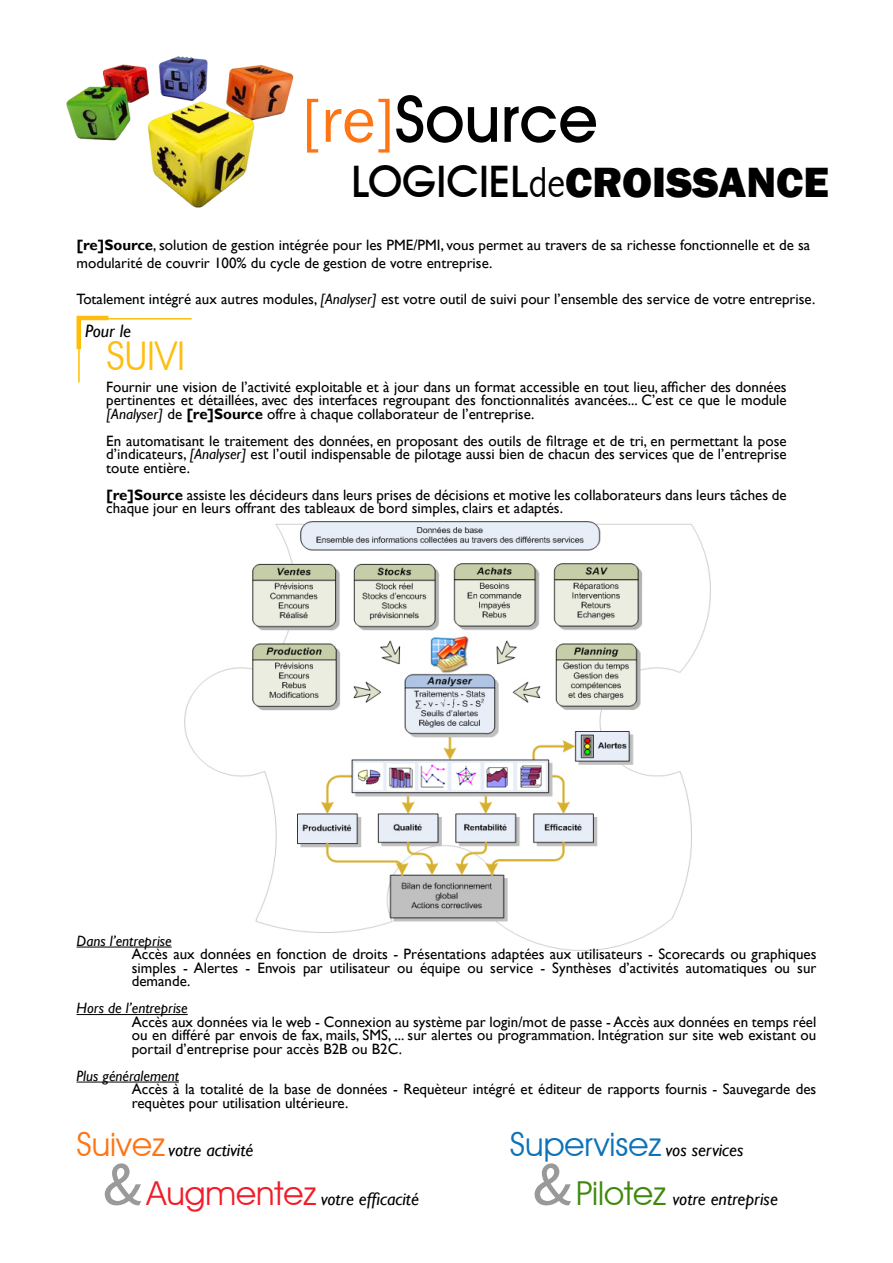
<style>
.page{position:relative;width:893px;height:1263px;background:#fff}
.page>*{position:absolute;margin:0;border:0;box-sizing:border-box;transform-origin:0 0}
.t1{font:500 64.5px "Avant Garde IT Cby BT";color:#000}
.t2{font:800 43.5px "Franklin Gothic";color:#000}
.t3{font:39.6px "Avant Garde IT Cby BT";color:#febe10}
.t4{font:33px "Avant Garde IT Cby BT";color:#ff7413}
.t5{font:italic 18px "Gill Sans";color:#000}
.t6{font:15px/13.5px "Gill Sans";color:#000;text-align:justify}
.t7{font:italic 15px "Gill Sans";color:#000}
.s1{font-family:"Franklin Gothic";font-weight:400;color:#ff7413}
.s2{font-family:"Avant Garde IT Cby BT";font-weight:500}
.s3{font-family:"Abadi";font-weight:300;font-stretch:condensed}
.s4{font-weight:700}
.s5{font-style:italic}
.s6{font-size:60px;color:#9a9a9a}
.s7{font-family:"Avant Garde IT Cby BT";font-style:normal;font-size:33px;color:#f11d29}
.s8{font-family:"Avant Garde IT Cby BT";font-style:normal;font-size:33px;color:#0e72b8}
.s9{font-size:60px;color:#999}
.s10{font-family:"Avant Garde IT Cby BT";font-style:normal;font-size:33px;color:#3e890b}
</style>
<div class="page">
<img style="left:66px;top:56px;width:228px;height:152px">
<img style="left:184px;top:522px;width:526px;height:428px">
<hr style="left:77px;top:316px;width:4px;height:33px;background:#ffbe03">
<hr style="left:80px;top:316px;width:28px;height:4px;background:#febe10">
<hr style="left:83px;top:318px;width:109px;height:1px;background:#febe10">
<hr style="left:78px;top:330px;width:2px;height:52px;background:#ffbe03">
<hr style="left:77px;top:947px;width:95px;height:1px;background:#000">
<hr style="left:77px;top:1014px;width:111px;height:1px;background:#000">
<hr style="left:77px;top:1082px;width:102px;height:1px;background:#000">
<h1 class="t1" style="left:302px;top:80px;width:297px"><span class="s1">[re]</span>Source</h1>
<h2 class="t2" style="left:351px;top:154px;width:479px"><span class="s2">LOGICIEL</span><span class="s3">de</span>CROISSANCE</h2>
<p class="t6" style="left:77px;top:236px;width:735px;line-height:18px"><span class="s4">[re]Source</span>, solution de gestion intégrée pour les PME/PMI, vous permet au travers de sa richesse fonctionnelle et de sa modularité de couvrir 100% du cycle de gestion de votre entreprise.</p>
<p class="t6" style="left:77px;top:293px;width:740px">Totalement intégré aux autres modules, <span class="s5">[Analyser]</span> est votre outil de suivi pour l’ensemble des service de votre entreprise.</p>
<p class="t5" style="left:85px;top:321px;width:48px">Pour le</p>
<h3 class="t3" style="left:106px;top:331px;width:80px">SUIVI</h3>
<p class="t6" style="left:106px;top:380px;width:682px">Fournir une vision de l’activité exploitable et à jour dans un format accessible en tout lieu, afficher des données pertinentes et détaillées, avec des interfaces regroupant des fonctionnalités avancées... C’est ce que le module <span class="s5">[Analyser]</span> de <span class="s4">[re]Source</span> offre à chaque collaborateur de l’entreprise.</p>
<p class="t6" style="left:106px;top:434px;width:682px">En automatisant le traitement des données, en proposant des outils de filtrage et de tri, en permettant la pose d’indicateurs, <span class="s5">[Analyser]</span> est l’outil indispensable de pilotage aussi bien de chacun des services que de l’entreprise toute entière.</p>
<p class="t6" style="left:106px;top:488px;width:682px"><span class="s4">[re]Source</span> assiste les décideurs dans leurs prises de décisions et motive les collaborateurs dans leurs tâches de chaque jour en leurs offrant des tableaux de bord simples, clairs et adaptés.</p>
<p class="t7" style="left:77px;top:932px;width:97px">Dans l’entreprise</p>
<p class="t6" style="left:132px;top:948px;width:686px">Accès aux données en fonction de droits - Présentations adaptées aux utilisateurs - Scorecards ou graphiques simples - Alertes - Envois par utilisateur ou équipe ou service - Synthèses d’activités automatiques ou sur demande.</p>
<p class="t7" style="left:77px;top:999px;width:113px">Hors de l’entreprise</p>
<p class="t6" style="left:132px;top:1015px;width:686px">Accès aux données via le web - Connexion au système par login/mot de passe - Accès aux données en temps réel ou en différé par envois de fax, mails, SMS, ... sur alertes ou programmation. Intégration sur site web existant ou portail d’entreprise pour accès B2B ou B2C.</p>
<p class="t7" style="left:77px;top:1067px;width:104px">Plus généralement</p>
<p class="t6" style="left:132px;top:1083px;width:686px">Accès à la totalité de la base de données - Requèteur intégré et éditeur de rapports fournis - Sauvegarde des requètes pour utilisation ultérieure.</p>
<h3 class="t4" style="left:77px;top:1124px;width:90px">Suivez</h3>
<p class="t5" style="left:102px;top:1188px;width:319px"><span class="s6">&amp;</span><span class="s7">Augmentez</span> votre efficacité</p>
<p class="t5" style="left:168px;top:1139px;width:87px">votre activité</p>
<p class="t5" style="left:510px;top:1140px;width:235px"><span class="s8">Supervisez</span> vos services</p>
<p class="t5" style="left:531px;top:1188px;width:248px"><span class="s9">&amp;</span><span class="s10">Pilotez</span> votre entreprise</p>
</div>
